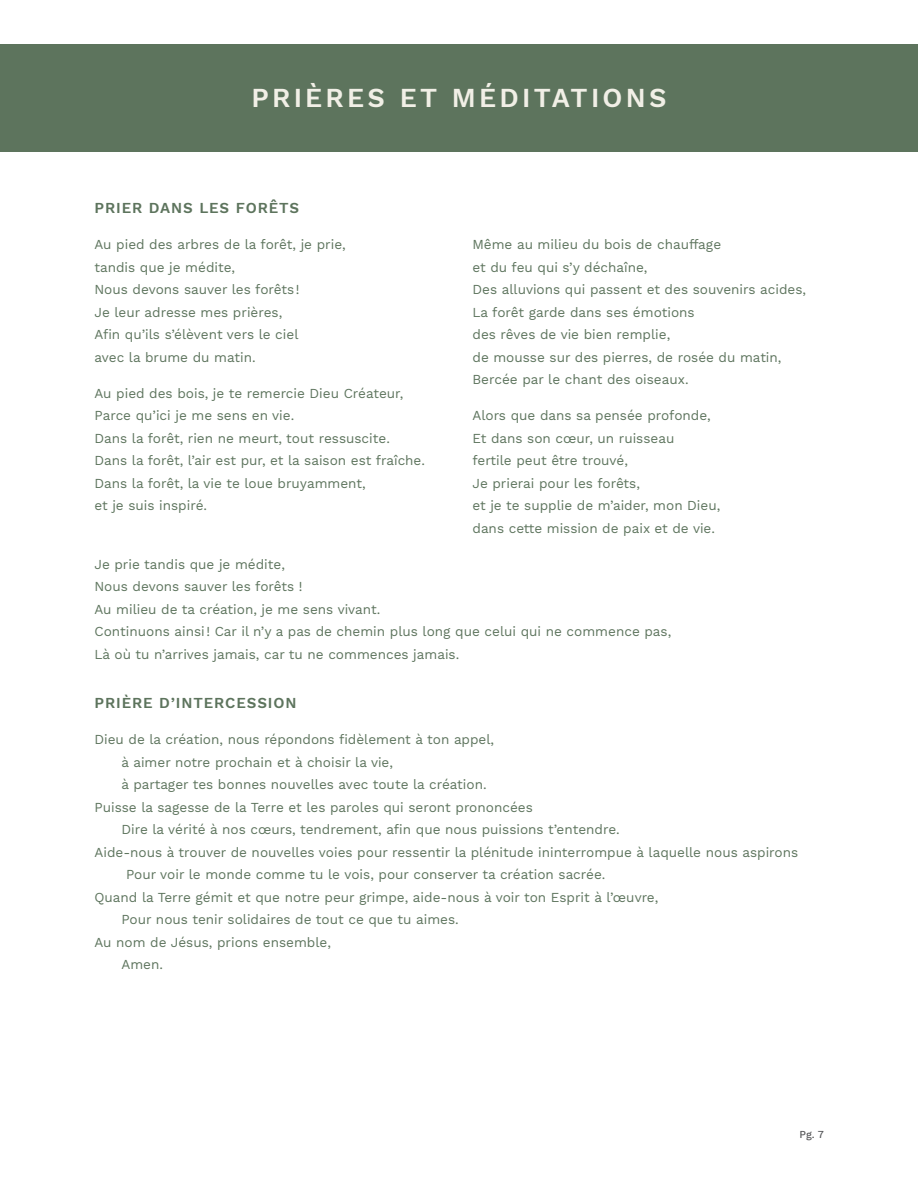
<style>
.page{position:relative;width:918px;height:1188px;background:#fff}
.page>*{position:absolute;margin:0;border:0;box-sizing:border-box;transform-origin:0 0}
.Section_header{font:600 27px "Work Sans";letter-spacing:.12em;color:#f1efe6}
.Normal_body{font:600 15px "Work Sans";letter-spacing:.06em;color:#5d745d}
.Subheading{font:600 15px "Work Sans";letter-spacing:.06em;color:#5d745d}
.Normal_body-2{font:13.5px/22.5px "Work Sans";color:#5d745d}
.t1{font:500 10.5px "Work Sans";color:#57585a}
</style>
<div class="page">
<div style="left:0;top:44px;width:918px;height:108px;background:#5d745d"></div>
<p class="Section_header" style="left:251px;top:82px;width:417px">PRIÈRES ET MÉDITATIONS</p>
<p class="Subheading" style="left:94px;top:199px;width:206px">PRIER DANS LES FORÊTS</p>
<p class="Normal_body-2" style="left:94px;top:234px;width:253px">Au pied des arbres de la forêt, je prie, tandis que je médite,</p>
<p class="Normal_body-2" style="left:94px;top:279px;width:207px">Nous devons sauver les forêts!</p>
<p class="Normal_body-2" style="left:94px;top:301px;width:189px">Je leur adresse mes prières,</p>
<p class="Normal_body-2" style="left:94px;top:324px;width:206px">Afin qu’ils s’élèvent vers le ciel avec la brume du matin.</p>
<p class="Normal_body-2" style="left:94px;top:382px;width:310px">Au pied des bois, je te remercie Dieu Créateur,</p>
<p class="Normal_body-2" style="left:94px;top:405px;width:201px">Parce qu’ici je me sens en vie.</p>
<p class="Normal_body-2" style="left:94px;top:427px;width:297px">Dans la forêt, rien ne meurt, tout ressuscite.</p>
<p class="Normal_body-2" style="left:94px;top:450px;width:332px">Dans la forêt, l’air est pur, et la saison est fraîche.</p>
<p class="Normal_body-2" style="left:94px;top:472px;width:273px">Dans la forêt, la vie te loue bruyamment, et je suis inspiré.</p>
<p class="Normal_body-2" style="left:472px;top:234px;width:250px">Même au milieu du bois de chauffage et du feu qui s’y déchaîne,</p>
<p class="Normal_body-2" style="left:472px;top:279px;width:335px">Des alluvions qui passent et des souvenirs acides,</p>
<p class="Normal_body-2" style="left:472px;top:301px;width:224px">La forêt garde dans ses émotions</p>
<p class="Normal_body-2" style="left:472px;top:324px;width:199px">des rêves de vie bien remplie,</p>
<p class="Normal_body-2" style="left:472px;top:346px;width:311px">de mousse sur des pierres, de rosée du matin,</p>
<p class="Normal_body-2" style="left:472px;top:369px;width:218px">Bercée par le chant des oiseaux.</p>
<p class="Normal_body-2" style="left:472px;top:405px;width:240px">Alors que dans sa pensée profonde,</p>
<p class="Normal_body-2" style="left:472px;top:427px;width:203px">Et dans son cœur, un ruisseau fertile peut être trouvé,</p>
<p class="Normal_body-2" style="left:472px;top:472px;width:249px">Je prierai pour les forêts,<br>et je te supplie de m’aider, mon Dieu,</p>
<p class="Normal_body-2" style="left:472px;top:517px;width:244px">dans cette mission de paix et de vie.</p>
<p class="Normal_body-2" style="left:94px;top:553px;width:192px">Je prie tandis que je médite,</p>
<p class="Normal_body-2" style="left:94px;top:576px;width:210px">Nous devons sauver les forêts !</p>
<p class="Normal_body-2" style="left:94px;top:598px;width:287px">Au milieu de ta création, je me sens vivant.</p>
<p class="Normal_body-2" style="left:94px;top:621px;width:578px">Continuons ainsi! Car il n’y a pas de chemin plus long que celui qui ne commence pas,</p>
<p class="Normal_body-2" style="left:94px;top:643px;width:366px">Là où tu n’arrives jamais, car tu ne commences jamais.</p>
<p class="Normal_body" style="left:94px;top:694px;width:204px">PRIÈRE D’INTERCESSION</p>
<p class="Normal_body-2" style="left:94px;top:729px;width:401px">Dieu de la création, nous répondons fidèlement à ton appel,</p>
<p class="Normal_body-2" style="left:122px;top:751px;width:273px">à aimer notre prochain et à choisir la vie,</p>
<p class="Normal_body-2" style="left:122px;top:774px;width:367px">à partager tes bonnes nouvelles avec toute la création.</p>
<p class="Normal_body-2" style="left:94px;top:796px;width:440px">Puisse la sagesse de la Terre et les paroles qui seront prononcées</p>
<p class="Normal_body-2" style="left:122px;top:819px;width:500px">Dire la vérité à nos cœurs, tendrement, afin que nous puissions t’entendre.</p>
<p class="Normal_body-2" style="left:94px;top:841px;width:705px">Aide-nous à trouver de nouvelles voies pour ressentir la plénitude ininterrompue à laquelle nous aspirons</p>
<p class="Normal_body-2" style="left:126px;top:864px;width:481px">Pour voir le monde comme tu le vois, pour conserver ta création sacrée.</p>
<p class="Normal_body-2" style="left:94px;top:886px;width:565px">Quand la Terre gémit et que notre peur grimpe, aide-nous à voir ton Esprit à l’œuvre,</p>
<p class="Normal_body-2" style="left:122px;top:909px;width:339px">Pour nous tenir solidaires de tout ce que tu aimes.</p>
<p class="Normal_body-2" style="left:94px;top:931px;width:238px">Au nom de Jésus, prions ensemble,</p>
<p class="Normal_body-2" style="left:122px;top:954px;width:43px">Amen.</p>
<p class="t1" style="left:800px;top:1128px;width:26px">Pg. 7</p>
</div>
